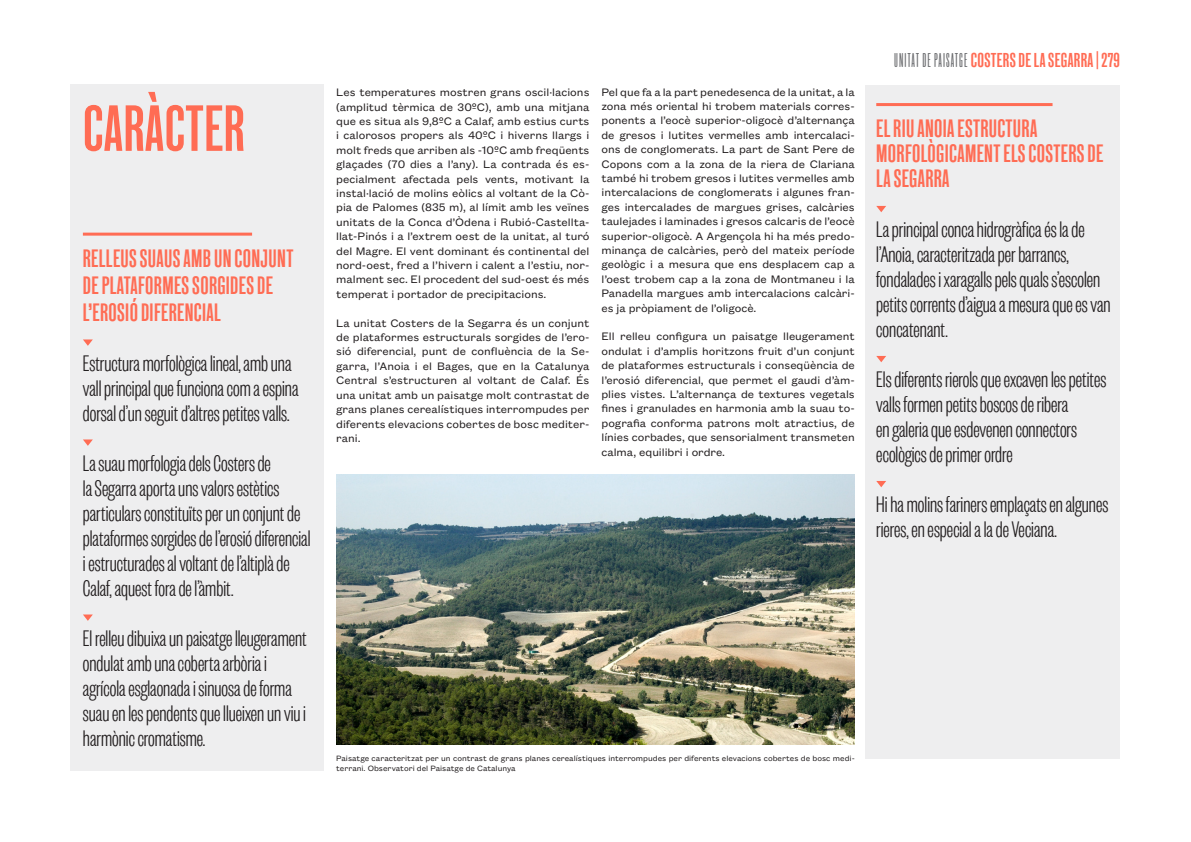
<style>
.page{position:relative;width:1191px;height:842px;background:#fff}
.page>*{position:absolute;margin:0;border:0;box-sizing:border-box;transform-origin:0 0}
.t1{font:65px "New Grotesk Square THREE";letter-spacing:.01em;color:#ff6c54}
.t2{font:300 25px/25px "Founders Grotesk X Cond";color:#231f20}
.t3{font:25px/27px "New Grotesk Square THREE";letter-spacing:.015em;color:#ff6c54}
.t4{font:20px "New Grotesk Square THREE";letter-spacing:.02em;color:#ff6c54}
.t5{font:12px/14.4px "Founders Grotesk Text";letter-spacing:-.005em;color:#231f20;text-align:justify}
.t6{font:8.5px/10px "Founders Grotesk Text";color:#231f20}
.s1{font-family:"New Grotesk Round ONE";color:#6c6d70}
</style>
<div class="page">
<div style="left:71px;top:85px;width:253px;height:686px;background:#eeeeef"></div>
<hr style="left:83px;top:233px;width:169px;height:3px;background:#ff6c54">
<svg style="left:83px;top:339px;width:10px;height:7px"></svg>
<svg style="left:83px;top:439px;width:10px;height:7px"></svg>
<svg style="left:83px;top:614px;width:10px;height:7px"></svg>
<img style="left:336px;top:474px;width:518px;height:271px">
<div style="left:866px;top:85px;width:254px;height:674px;background:#eeeeef"></div>
<hr style="left:876px;top:103px;width:176px;height:3px;background:#ff6c54">
<svg style="left:876px;top:206px;width:10px;height:6px"></svg>
<svg style="left:876px;top:356px;width:10px;height:6px"></svg>
<svg style="left:876px;top:481px;width:10px;height:6px"></svg>
<h1 class="t1" style="left:83px;top:91px;width:163px">CARÀCTER</h1>
<h2 class="t3" style="left:83px;top:245px;width:212px">RELLEUS SUAUS AMB UN CONJUNT<br>DE PLATAFORMES SORGIDES DE<br>L’EROSIÓ DIFERENCIAL</h2>
<h2 class="t2" style="left:83px;top:350px;width:217px">Estructura morfològica lineal, amb una vall principal que funciona com a espina dorsal d’un seguit d’altres petites valls.</h2>
<h2 class="t2" style="left:83px;top:450px;width:229px">La suau morfologia dels Costers de<br>la Segarra aporta uns valors estètics particulars constituïts per un conjunt de plataformes sorgides de l’erosió diferencial i estructurades al voltant de l’altiplà de Calaf, aquest fora de l’àmbit.</h2>
<h2 class="t2" style="left:83px;top:625px;width:225px">El relleu dibuixa un paisatge lleugerament ondulat amb una coberta arbòria i agrícola esglaonada i sinuosa de forma suau en les pendents que llueixen un viu i harmònic cromatisme.</h2>
<p class="t5" style="left:336px;top:84px;width:255px">Les temperatures mostren grans oscil·lacions (amplitud tèrmica de 30ºC), amb una mitjana que es situa als 9,8ºC a Calaf, amb estius curts i calorosos propers als 40ºC i hiverns llargs i molt freds que arriben als -10ºC amb freqüents glaçades (70 dies a l’any). La contrada és es&shy;pecialment afectada pels vents, motivant la instal·lació de molins eòlics al voltant de la Cò&shy;pia de Palomes (835 m), al límit amb les veïnes unitats de la Conca d’Òdena i Rubió-Castellta&shy;llat-Pinós i a l’extrem oest de la unitat, al turó del Magre. El vent dominant és continental del nord-oest, fred a l’hivern i calent a l’estiu, nor&shy;malment sec. El procedent del sud-oest és més temperat i portador de precipitacions.</p>
<p class="t5" style="left:336px;top:315px;width:255px">La unitat Costers de la Segarra és un conjunt de plataformes estructurals sorgides de l’ero&shy;sió diferencial, punt de confluència de la Se&shy;garra, l’Anoia i el Bages, que en la Catalunya Central s’estructuren al voltant de Calaf. És una unitat amb un paisatge molt contrastat de grans planes cerealístiques interrompudes per diferents elevacions cobertes de bosc mediter&shy;rani.</p>
<p class="t5" style="left:601px;top:84px;width:255px">Pel que fa a la part penedesenca de la unitat, a la zona més oriental hi trobem materials corres&shy;ponents a l’eocè superior-oligocè d’alternança de gresos i lutites vermelles amb intercalaci&shy;ons de conglomerats. La part de Sant Pere de Copons com a la zona de la riera de Clariana també hi trobem gresos i lutites vermelles amb intercalacions de conglomerats i algunes fran&shy;ges intercalades de margues grises, calcàries taulejades i laminades i gresos calcaris de l’eocè superior-oligocè. A Argençola hi ha més predo&shy;minança de calcàries, però del mateix període geològic i a mesura que ens desplacem cap a l’oest trobem cap a la zona de Montmaneu i la Panadella margues amb intercalacions calcàri&shy;es ja pròpiament de l’oligocè.</p>
<p class="t5" style="left:601px;top:329px;width:255px">Ell relleu configura un paisatge lleugerament ondulat i d’amplis horitzons fruit d’un conjunt de plataformes estructurals i conseqüència de l’erosió diferencial, que permet el gaudi d’àm&shy;plies vistes. L’alternança de textures vegetals fines i granulades en harmonia amb la suau to&shy;pografia conforma patrons molt atractius, de línies corbades, que sensorialment transmeten calma, equilibri i ordre.</p>
<h3 class="t4" style="left:894px;top:49px;width:227px"><span class="s1">UNITAT DE PAISATGE</span> COSTERS DE LA SEGARRA | 279</h3>
<h2 class="t3" style="left:876px;top:116px;width:228px;line-height:25px">EL RIU ANOIA ESTRUCTURA<br>MORFOLÒGICAMENT ELS COSTERS DE<br>LA SEGARRA</h2>
<h2 class="t2" style="left:876px;top:216px;width:236px">La principal conca hidrogràfica és la de l’Anoia, caracteritzada per barrancs, fondalades i xaragalls pels quals s’escolen petits corrents d’aigua a mesura que es van concatenant.</h2>
<h2 class="t2" style="left:876px;top:366px;width:231px">Els diferents rierols que excaven les petites valls formen petits boscos de ribera<br>en galeria que esdevenen connectors ecològics de primer ordre</h2>
<h2 class="t2" style="left:876px;top:491px;width:233px">Hi ha molins fariners emplaçats en algunes rieres, en especial a la de Veciana.</h2>
<p class="t6" style="left:336px;top:753px;width:520px">Paisatge caracteritzat per un contrast de grans planes cerealístiques interrompudes per diferents elevacions cobertes de bosc medi&shy;terrani. Observatori del Paisatge de Catalunya</p>
</div>
